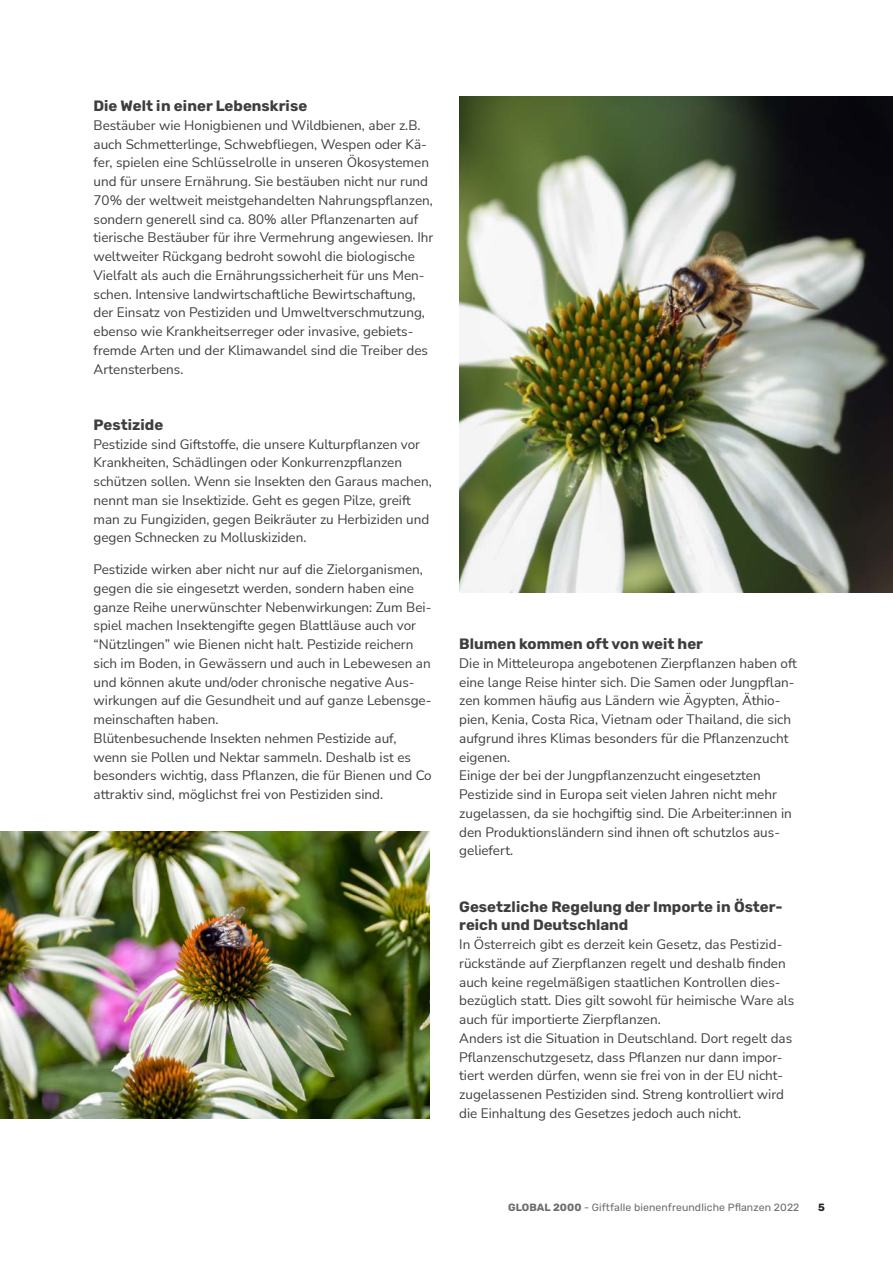
<style>
.page{position:relative;width:893px;height:1263px;background:#fff}
.page>*{position:absolute;margin:0;border:0;box-sizing:border-box;transform-origin:0 0}
.t1{font:700 15px/18.8px "Rubik";color:#3e3e3f}
.t2{font:13.5px/18.8px "Nunito Sans";color:#3e3e3f}
.t3{font:10.5px "Rubik";letter-spacing:.01em;color:#6c6d70}
.t4{font:700 10.5px "Rubik";color:#231f20}
.s1{font-weight:700}
</style>
<div class="page">
<img style="left:459px;top:96px;width:434px;height:497px">
<img style="left:0;top:832px;width:429px;height:286px">
<p class="t1" style="left:94px;top:97px;width:215px">Die Welt in einer Lebenskrise</p>
<p class="t2" style="left:94px;top:115px;width:341px">Bestäuber wie Honigbienen und Wildbienen, aber z.B. auch Schmetterlinge, Schwebfliegen, Wespen oder Kä&shy;fer, spielen eine Schlüsselrolle in unseren Ökosystemen und für unsere Ernährung. Sie bestäuben nicht nur rund 70% der weltweit meistgehandelten Nahrungspflanzen, sondern generell sind ca. 80% aller Pflanzenarten auf tierische Bestäuber für ihre Vermehrung angewiesen. Ihr weltweiter Rückgang bedroht sowohl die biologische Vielfalt als auch die Ernährungssicherheit für uns Men&shy;schen. Intensive landwirtschaftliche Bewirtschaftung, der Einsatz von Pestiziden und Umweltverschmutzung, ebenso wie Krankheitserreger oder invasive, gebiets&shy;fremde Arten und der Klimawandel sind die Treiber des Artensterbens.</p>
<p class="t1" style="left:94px;top:416px;width:71px">Pestizide</p>
<p class="t2" style="left:94px;top:434px;width:340px">Pestizide sind Giftstoffe, die unsere Kulturpflanzen vor Krankheiten, Schädlingen oder Konkurrenzpflanzen schützen sollen. Wenn sie Insekten den Garaus machen, nennt man sie Insektizide. Geht es gegen Pilze, greift man zu Fungiziden, gegen Beikräuter zu Herbiziden und gegen Schnecken zu Molluskiziden.</p>
<p class="t2" style="left:94px;top:559px;width:340px">Pestizide wirken aber nicht nur auf die Zielorganismen, gegen die sie eingesetzt werden, sondern haben eine ganze Reihe unerwünschter Nebenwirkungen: Zum Bei&shy;spiel machen Insektengifte gegen Blattläuse auch vor “Nützlingen” wie Bienen nicht halt. Pestizide reichern sich im Boden, in Gewässern und auch in Lebewesen an und können akute und/oder chronische negative Aus&shy;wirkungen auf die Gesundheit und auf ganze Lebensge&shy;meinschaften haben.<br>Blütenbesuchende Insekten nehmen Pestizide auf, wenn sie Pollen und Nektar sammeln. Deshalb ist es besonders wichtig, dass Pflanzen, die für Bienen und Co attraktiv sind, möglichst frei von Pestiziden sind.</p>
<p class="t1" style="left:459px;top:635px;width:245px">Blumen kommen oft von weit her</p>
<p class="t2" style="left:459px;top:653px;width:339px">Die in Mitteleuropa angebotenen Zierpflanzen haben oft eine lange Reise hinter sich. Die Samen oder Jungpflan&shy;zen kommen häufig aus Ländern wie Ägypten, Äthio&shy;pien, Kenia, Costa Rica, Vietnam oder Thailand, die sich aufgrund ihres Klimas besonders für die Pflanzenzucht eigenen.<br>Einige der bei der Jungpflanzenzucht eingesetzten Pestizide sind in Europa seit vielen Jahren nicht mehr zugelassen, da sie hochgiftig sind. Die Arbeiter:innen in den Produktionsländern sind ihnen oft schutzlos aus&shy;geliefert.</p>
<p class="t1" style="left:459px;top:897px;width:325px">Gesetzliche Regelung der Importe in Öster&shy;reich und Deutschland</p>
<p class="t2" style="left:459px;top:934px;width:337px">In Österreich gibt es derzeit kein Gesetz, das Pestizid&shy;rückstände auf Zierpflanzen regelt und deshalb finden auch keine regelmäßigen staatlichen Kontrollen dies&shy;bezüglich statt. Dies gilt sowohl für heimische Ware als auch für importierte Zierpflanzen.<br>Anders ist die Situation in Deutschland. Dort regelt das Pflanzenschutzgesetz, dass Pflanzen nur dann impor&shy;tiert werden dürfen, wenn sie frei von in der EU nicht&shy;zugelassenen Pestiziden sind. Streng kontrolliert wird die Einhaltung des Gesetzes jedoch auch nicht.</p>
<p class="t3" style="left:508px;top:1201px;width:293px"><span class="s1">GLOBAL 2000</span> - Giftfalle bienenfreundliche Pflanzen 2022</p>
<p class="t4" style="left:818px;top:1201px;width:8px">5</p>
</div>
